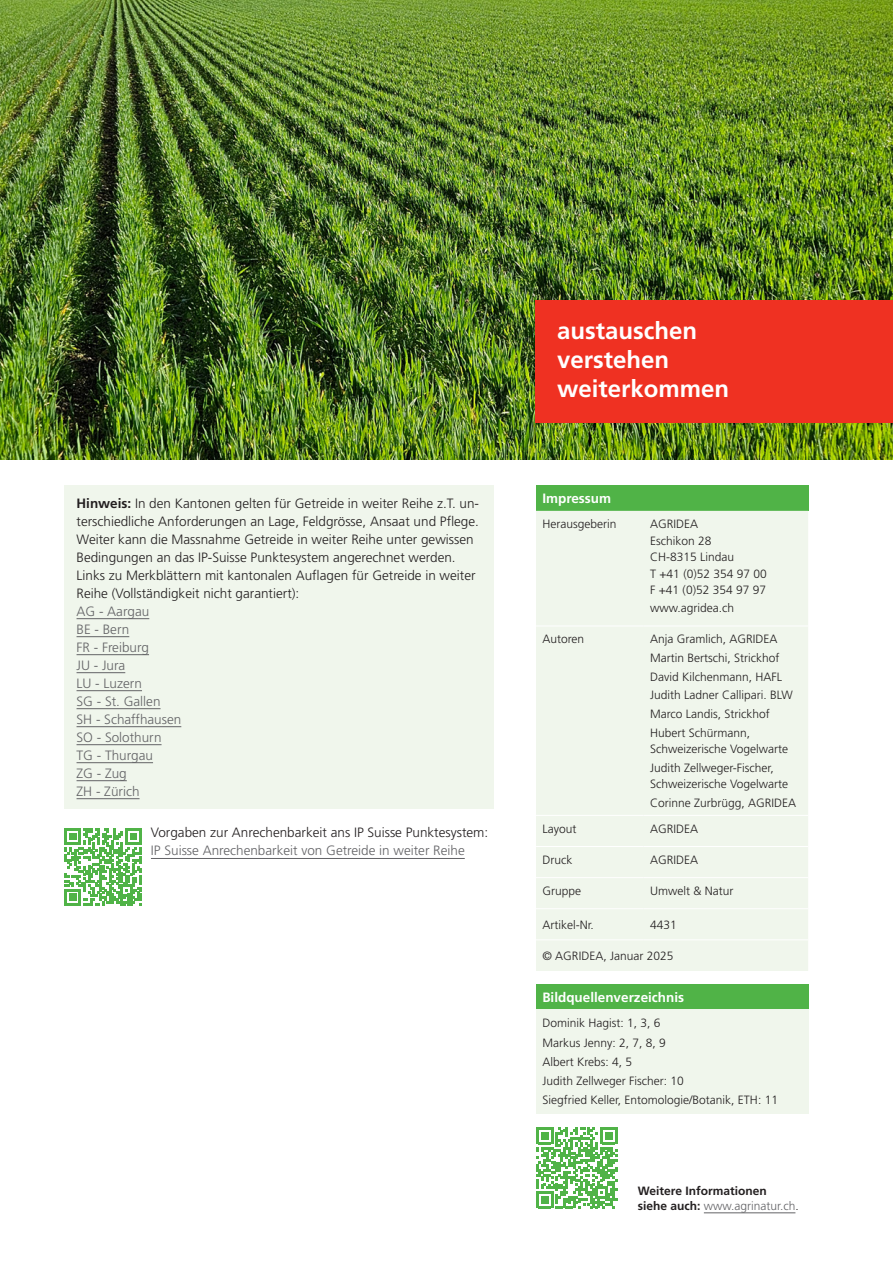
<style>
.page{position:relative;width:893px;height:1263px;background:#fff}
.page>*{position:absolute;margin:0;border:0;box-sizing:border-box;transform-origin:0 0}
.t1{font:700 24px "Frutiger LT Pro";color:#fff}
.Standard_DE{font:300 13.5px/18px "Frutiger LT Pro";color:#231f20}
.Standard_DE-2{font:300 13.5px "Frutiger LT Pro";color:#636366}
.t2{font:700 13.5px "Frutiger LT Pro";color:#fff}
.Standard_DE-3{font:300 12px/16.5px "Frutiger LT Pro";color:#231f20}
.Standard_FR{font:700 12px/15px "Frutiger LT Pro";color:#231f20}
.Standard_FR-2{font:300 12px "Frutiger LT Pro";color:#231f20}
.s1{font-weight:700}
.s2{color:#636366}
.s3{font-weight:300;color:#636366}
.s4{font-weight:300}
</style>
<div class="page">
<img style="left:0;top:0;width:893px;height:459px">
<div style="left:536px;top:984px;width:272px;height:25px;background:#50b347"></div>
<div style="left:536px;top:1009px;width:272px;height:105px;background:#f0f6ec"></div>
<div style="left:536px;top:485px;width:272px;height:26px;background:#50b347"></div>
<div style="left:536px;top:511px;width:272px;height:460px;background:#f0f6ec"></div>
<hr style="left:536px;top:626px;width:108px;height:1px;background:#fff">
<hr style="left:644px;top:626px;width:164px;height:1px;background:#fff">
<hr style="left:536px;top:815px;width:108px;height:1px;background:#fff">
<hr style="left:644px;top:815px;width:164px;height:1px;background:#fff">
<hr style="left:536px;top:846px;width:108px;height:1px;background:#fff">
<hr style="left:644px;top:846px;width:164px;height:1px;background:#fff">
<hr style="left:536px;top:877px;width:108px;height:1px;background:#fff">
<hr style="left:644px;top:877px;width:164px;height:1px;background:#fff">
<hr style="left:536px;top:908px;width:108px;height:1px;background:#fff">
<hr style="left:644px;top:908px;width:164px;height:1px;background:#fff">
<hr style="left:536px;top:939px;width:108px;height:1px;background:#fff">
<hr style="left:644px;top:939px;width:164px;height:1px;background:#fff">
<div style="left:536px;top:300px;width:357px;height:122px;background:#ef3122"></div>
<hr style="left:151px;top:858px;width:314px;height:1px;background:#636366">
<div style="left:64px;top:485px;width:429px;height:323px;background:#f0f6ec"></div>
<hr style="left:77px;top:618px;width:72px;height:1px;background:#636366">
<hr style="left:77px;top:636px;width:52px;height:1px;background:#636366">
<hr style="left:77px;top:654px;width:72px;height:1px;background:#636366">
<hr style="left:77px;top:672px;width:48px;height:1px;background:#636366">
<hr style="left:77px;top:690px;width:65px;height:1px;background:#636366">
<hr style="left:77px;top:708px;width:84px;height:1px;background:#636366">
<hr style="left:77px;top:726px;width:104px;height:1px;background:#636366">
<hr style="left:77px;top:744px;width:85px;height:1px;background:#636366">
<hr style="left:77px;top:762px;width:76px;height:1px;background:#636366">
<hr style="left:77px;top:780px;width:50px;height:1px;background:#636366">
<hr style="left:77px;top:798px;width:63px;height:1px;background:#636366">
<svg style="left:536px;top:1127px;width:81px;height:81px"></svg>
<hr style="left:704px;top:1212px;width:91px;height:1px;background:#636366">
<svg style="left:65px;top:828px;width:77px;height:77px"></svg>
<p class="Standard_DE" style="left:77px;top:494px;width:404px"><span class="s1">Hinweis:</span> In den Kantonen gelten für Getreide in weiter Reihe z.T. un&shy;terschiedliche Anforderungen an Lage, Feldgrösse, Ansaat und Pflege.<br>Weiter kann die Massnahme Getreide in weiter Reihe unter gewissen Bedingungen an das IP-Suisse Punktesystem angerechnet werden.</p>
<p class="Standard_DE" style="left:77px;top:566px;width:401px">Links zu Merkblättern mit kantonalen Auflagen für Getreide in weiter<br>Reihe (Vollständigkeit nicht garantiert):</p>
<p class="Standard_DE-2" style="left:77px;top:603px;width:74px">AG - Aargau</p>
<p class="Standard_DE-2" style="left:77px;top:621px;width:54px">BE - Bern</p>
<p class="Standard_DE-2" style="left:77px;top:639px;width:74px">FR - Freiburg</p>
<p class="Standard_DE-2" style="left:77px;top:657px;width:50px">JU - Jura</p>
<p class="Standard_DE-2" style="left:77px;top:675px;width:67px">LU - Luzern</p>
<p class="Standard_DE-2" style="left:77px;top:693px;width:85px">SG - St. Gallen</p>
<p class="Standard_DE-2" style="left:77px;top:711px;width:106px">SH - Schaffhausen</p>
<p class="Standard_DE-2" style="left:77px;top:729px;width:87px">SO - Solothurn</p>
<p class="Standard_DE-2" style="left:77px;top:747px;width:78px">TG - Thurgau</p>
<p class="Standard_DE-2" style="left:77px;top:765px;width:52px">ZG - Zug</p>
<p class="Standard_DE-2" style="left:77px;top:783px;width:65px">ZH - Zürich</p>
<p class="Standard_DE" style="left:151px;top:824px;width:339px">Vorgaben zur Anrechenbarkeit ans IP Suisse Punktesystem:<br><span class="s2">IP Suisse Anrechenbarkeit von Getreide in weiter Reihe</span></p>
<p class="t1" style="left:557px;top:316px;width:141px">austauschen</p>
<p class="t1" style="left:557px;top:345px;width:114px">verstehen</p>
<p class="t1" style="left:557px;top:374px;width:174px">weiterkommen</p>
<p class="t2" style="left:542px;top:490px;width:70px">Impressum</p>
<p class="Standard_DE-3" style="left:542px;top:516px;width:76px">Herausgeberin</p>
<p class="Standard_DE-3" style="left:650px;top:516px;width:50px">AGRIDEA</p>
<p class="Standard_DE-3" style="left:650px;top:532px;width:63px">Eschikon 28</p>
<p class="Standard_DE-3" style="left:650px;top:549px;width:86px">CH-8315 Lindau</p>
<p class="Standard_DE-3" style="left:650px;top:565px;width:118px">T +41 (0)52 354 97 00</p>
<p class="Standard_DE-3" style="left:650px;top:582px;width:117px">F +41 (0)52 354 97 97</p>
<p class="Standard_DE-3" style="left:650px;top:600px;width:86px">www.agridea.ch</p>
<p class="Standard_DE-3" style="left:542px;top:631px;width:43px">Autoren</p>
<p class="Standard_DE-3" style="left:650px;top:631px;width:129px">Anja Gramlich, AGRIDEA</p>
<p class="Standard_DE-3" style="left:650px;top:650px;width:131px">Martin Bertschi, Strickhof</p>
<p class="Standard_DE-3" style="left:650px;top:668px;width:134px">David Kilchenmann, HAFL</p>
<p class="Standard_DE-3" style="left:650px;top:687px;width:144px">Judith Ladner Callipari. BLW</p>
<p class="Standard_DE-3" style="left:650px;top:706px;width:121px">Marco Landis, Strickhof</p>
<p class="Standard_DE-3" style="left:650px;top:724px;width:139px">Hubert Schürmann,<br>Schweizerische Vogelwarte</p>
<p class="Standard_DE-3" style="left:650px;top:759px;width:139px">Judith Zellweger-Fischer,<br>Schweizerische Vogelwarte</p>
<p class="Standard_DE-3" style="left:650px;top:794px;width:148px">Corinne Zurbrügg, AGRIDEA</p>
<p class="Standard_DE-3" style="left:542px;top:820px;width:35px">Layout</p>
<p class="Standard_DE-3" style="left:650px;top:820px;width:50px">AGRIDEA</p>
<p class="Standard_FR-2" style="left:542px;top:853px;width:31px">Druck</p>
<p class="Standard_DE-3" style="left:650px;top:852px;width:50px">AGRIDEA</p>
<p class="Standard_DE-3" style="left:542px;top:883px;width:40px">Gruppe</p>
<p class="Standard_DE-3" style="left:650px;top:883px;width:85px">Umwelt &amp; Natur</p>
<p class="Standard_DE-3" style="left:542px;top:916px;width:53px">Artikel-Nr.</p>
<p class="Standard_DE-3" style="left:650px;top:916px;width:28px">4431</p>
<p class="Standard_DE-3" style="left:542px;top:947px;width:132px">© AGRIDEA, Januar 2025</p>
<p class="t2" style="left:542px;top:989px;width:143px">Bildquellenverzeichnis</p>
<p class="Standard_DE-3" style="left:542px;top:1015px;width:120px">Dominik Hagist: 1, 3, 6</p>
<p class="Standard_DE-3" style="left:542px;top:1034px;width:125px">Markus Jenny: 2, 7, 8, 9</p>
<p class="Standard_DE-3" style="left:542px;top:1053px;width:91px">Albert Krebs: 4, 5</p>
<p class="Standard_DE-3" style="left:542px;top:1073px;width:143px">Judith Zellweger Fischer: 10</p>
<p class="Standard_DE-3" style="left:542px;top:1092px;width:237px">Siegfried Keller, Entomologie/Botanik, ETH: 11</p>
<p class="Standard_FR" style="left:638px;top:1183px;width:162px">Weitere Informationen siehe auch: <span class="s3">www.agrinatur.ch</span><span class="s4">.</span></p>
</div>
